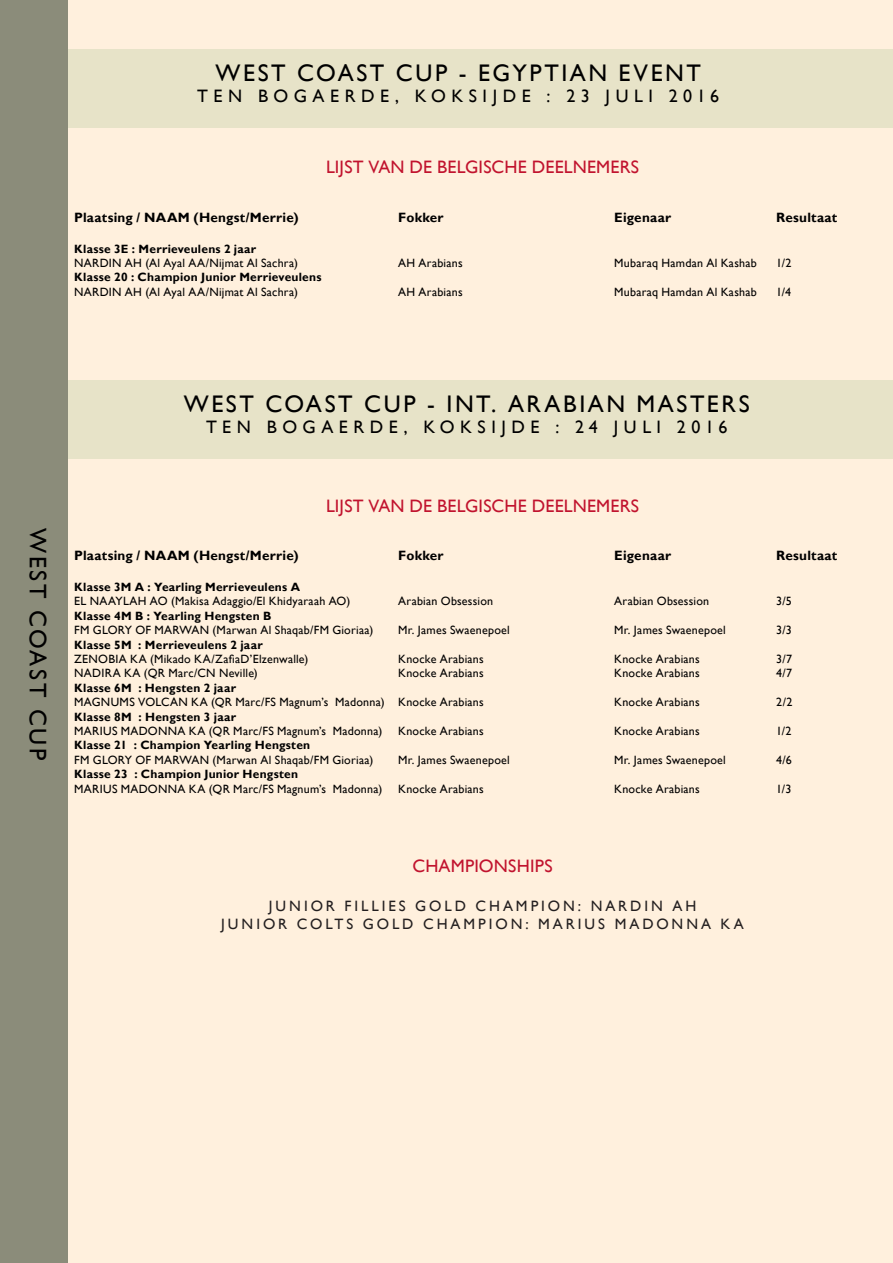
<style>
.page{position:relative;width:893px;height:1263px;background:#fff0dd}
.page>*{position:absolute;margin:0;border:0;box-sizing:border-box;transform-origin:0 0}
.t1{font:24px "Gill Sans";letter-spacing:.105em;color:#000}
.t2{font:18px "Gill Sans";letter-spacing:.01em;color:#c1132e}
.t3{font:18px "Gill Sans";letter-spacing:.305em;color:#000}
.t4{font:15px "Gill Sans";letter-spacing:.195em;color:#231f20}
.t5{font:700 13.5px "Gill Sans";letter-spacing:.02em;color:#000}
.t6{font:12px "Gill Sans";letter-spacing:.02em;color:#000}
.t7{font:700 12px "Gill Sans";letter-spacing:.02em;color:#000}
</style>
<div class="page">
<div style="left:0;top:49px;width:893px;height:78px;background:#e7e3c8"></div>
<div style="left:0;top:380px;width:893px;height:78px;background:#e7e3c8"></div>
<div style="left:0;top:0;width:68px;height:1263px;background:#8b8c7a"></div>
<p class="t1" style="left:216px;top:59px;width:487px">WEST COAST CUP - EGYPTIAN EVENT</p>
<p class="t3" style="left:197px;top:85px;width:523px">TEN BOGAERDE, KOKSIJDE : 23 JULI 2016</p>
<p class="t2" style="left:326px;top:157px;width:315px">LIJST VAN DE BELGISCHE DEELNEMERS</p>
<p class="t5" style="left:74px;top:209px;width:226px">Plaatsing / NAAM (Hengst/Merrie)</p>
<p class="t5" style="left:398px;top:209px;width:47px">Fokker</p>
<p class="t5" style="left:614px;top:209px;width:58px">Eigenaar</p>
<p class="t5" style="left:776px;top:209px;width:63px">Resultaat</p>
<p class="t7" style="left:74px;top:241px;width:184px">Klasse 3E : Merrieveulens 2 jaar</p>
<p class="t6" style="left:74px;top:256px;width:225px">NARDIN AH (Al Ayal AA/Nijmat Al Sachra)</p>
<p class="t6" style="left:398px;top:256px;width:66px">AH Arabians</p>
<p class="t6" style="left:614px;top:256px;width:144px">Mubaraq Hamdan Al Kashab</p>
<p class="t6" style="left:776px;top:256px;width:17px">1/2</p>
<p class="t7" style="left:74px;top:270px;width:249px">Klasse 20 : Champion Junior Merrieveulens</p>
<p class="t6" style="left:74px;top:285px;width:225px">NARDIN AH (Al Ayal AA/Nijmat Al Sachra)</p>
<p class="t6" style="left:398px;top:285px;width:66px">AH Arabians</p>
<p class="t6" style="left:614px;top:285px;width:144px">Mubaraq Hamdan Al Kashab</p>
<p class="t6" style="left:776px;top:285px;width:16px">1/4</p>
<p class="t1" style="left:52px;top:528px;width:233px;rotate:90deg">WEST COAST CUP</p>
<p class="t1" style="left:184px;top:390px;width:567px">WEST COAST CUP - INT. ARABIAN MASTERS</p>
<p class="t3" style="left:206px;top:416px;width:523px">TEN BOGAERDE, KOKSIJDE : 24 JULI 2016</p>
<p class="t2" style="left:326px;top:495px;width:315px">LIJST VAN DE BELGISCHE DEELNEMERS</p>
<p class="t5" style="left:74px;top:548px;width:226px">Plaatsing / NAAM (Hengst/Merrie)</p>
<p class="t5" style="left:398px;top:548px;width:47px">Fokker</p>
<p class="t5" style="left:614px;top:548px;width:58px">Eigenaar</p>
<p class="t5" style="left:776px;top:548px;width:63px">Resultaat</p>
<p class="t7" style="left:74px;top:580px;width:227px">Klasse 3M A : Yearling Merrieveulens A</p>
<p class="t6" style="left:74px;top:594px;width:277px">EL NAAYLAH AO (Makisa Adaggio/El Khidyaraah AO)</p>
<p class="t6" style="left:398px;top:594px;width:96px">Arabian Obsession</p>
<p class="t6" style="left:614px;top:594px;width:96px">Arabian Obsession</p>
<p class="t6" style="left:776px;top:594px;width:17px">3/5</p>
<p class="t7" style="left:74px;top:609px;width:199px">Klasse 4M B : Yearling Hengsten B</p>
<p class="t6" style="left:74px;top:623px;width:301px">FM GLORY OF MARWAN (Marwan Al Shaqab/FM Gioriaa)</p>
<p class="t6" style="left:398px;top:623px;width:113px">Mr. James Swaenepoel</p>
<p class="t6" style="left:614px;top:623px;width:113px">Mr. James Swaenepoel</p>
<p class="t6" style="left:776px;top:623px;width:17px">3/3</p>
<p class="t7" style="left:74px;top:637px;width:190px">Klasse 5M : Merrieveulens 2 jaar</p>
<p class="t6" style="left:74px;top:652px;width:236px">ZENOBIA KA (Mikado KA/ZafiaD’Elzenwalle)</p>
<p class="t6" style="left:398px;top:652px;width:87px">Knocke Arabians</p>
<p class="t6" style="left:614px;top:652px;width:87px">Knocke Arabians</p>
<p class="t6" style="left:776px;top:652px;width:17px">3/7</p>
<p class="t6" style="left:74px;top:666px;width:185px">NADIRA KA (QR Marc/CN Neville)</p>
<p class="t6" style="left:398px;top:666px;width:87px">Knocke Arabians</p>
<p class="t6" style="left:614px;top:666px;width:87px">Knocke Arabians</p>
<p class="t6" style="left:776px;top:666px;width:17px">4/7</p>
<p class="t7" style="left:74px;top:681px;width:163px">Klasse 6M : Hengsten 2 jaar</p>
<p class="t6" style="left:74px;top:695px;width:411px">MAGNUMS VOLCAN KA (QR Marc/FS Magnum’s Madonna) Knocke Arabians</p>
<p class="t6" style="left:614px;top:695px;width:87px">Knocke Arabians</p>
<p class="t6" style="left:776px;top:695px;width:18px">2/2</p>
<p class="t7" style="left:74px;top:709px;width:164px">Klasse 8M : Hengsten 3 jaar</p>
<p class="t6" style="left:74px;top:724px;width:310px">MARIUS MADONNA KA (QR Marc/FS Magnum’s Madonna)</p>
<p class="t6" style="left:398px;top:724px;width:87px">Knocke Arabians</p>
<p class="t6" style="left:614px;top:724px;width:87px">Knocke Arabians</p>
<p class="t6" style="left:776px;top:724px;width:17px">1/2</p>
<p class="t7" style="left:74px;top:738px;width:238px">Klasse 21 : Champion Yearling Hengsten</p>
<p class="t6" style="left:74px;top:753px;width:301px">FM GLORY OF MARWAN (Marwan Al Shaqab/FM Gioriaa)</p>
<p class="t6" style="left:398px;top:753px;width:113px">Mr. James Swaenepoel</p>
<p class="t6" style="left:614px;top:753px;width:113px">Mr. James Swaenepoel</p>
<p class="t6" style="left:776px;top:753px;width:17px">4/6</p>
<p class="t7" style="left:74px;top:767px;width:225px">Klasse 23 : Champion Junior Hengsten</p>
<p class="t6" style="left:74px;top:782px;width:310px">MARIUS MADONNA KA (QR Marc/FS Magnum’s Madonna)</p>
<p class="t6" style="left:398px;top:782px;width:87px">Knocke Arabians</p>
<p class="t6" style="left:614px;top:782px;width:87px">Knocke Arabians</p>
<p class="t6" style="left:776px;top:782px;width:17px">1/3</p>
<p class="t2" style="left:412px;top:855px;width:142px">CHAMPIONSHIPS</p>
<p class="t4" style="left:269px;top:898px;width:429px">JUNIOR FILLIES GOLD CHAMPION: NARDIN AH</p>
<p class="t4" style="left:221px;top:916px;width:524px">JUNIOR COLTS GOLD CHAMPION: MARIUS MADONNA KA</p>
</div>
